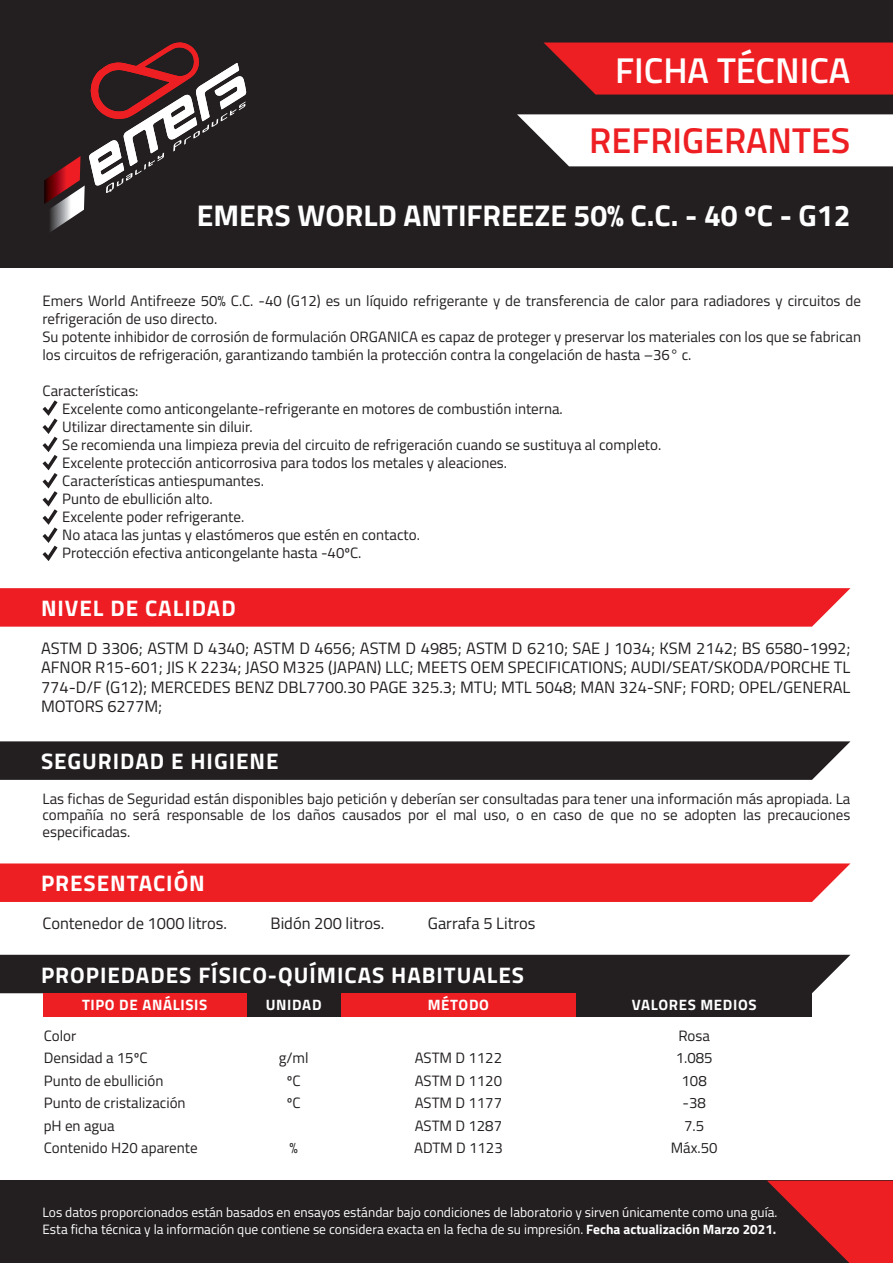
<style>
.page{position:relative;width:893px;height:1263px;background:#fff}
.page>*{position:absolute;margin:0;border:0;box-sizing:border-box;transform-origin:0 0}
.t1{font:600 35.85px "Titillium Web";color:#ee1f23}
.t2{font:600 35.85px "Titillium Web";color:#fff}
.t3{font:700 30px "Titillium Web";color:#fff}
.t4{font:700 22.5px "Titillium Web";letter-spacing:.045em;color:#fff}
.t5{font:16.5px/19.5px "Titillium Web";color:#231f20;text-align:justify}
.t6{font:15px/22.5px "Titillium Web";color:#231f20}
.t7{font:700 15px "Titillium Web";letter-spacing:.045em;color:#fff}
.t8{font:13.5px/16.5px "Titillium Web";color:#fff}
.s1{font-weight:700}
</style>
<div class="page">
<div style="left:0;top:0;width:893px;height:267px;background:#231f20"></div>
<div style="left:0;top:1181px;width:893px;height:82px;background:#231f20"></div>
<svg style="left:44px;top:43px;width:202px;height:189px"></svg>
<svg style="left:544px;top:43px;width:349px;height:52px;background:#dd1f22"></svg>
<svg style="left:767px;top:1181px;width:126px;height:82px"></svg>
<svg style="left:517px;top:114px;width:376px;height:52px;background:#ededed"></svg>
<svg style="left:0;top:741px;width:850px;height:39px;background:#2a2627"></svg>
<div style="left:0;top:863px;width:850px;height:39px;background:#ee1f23"></div>
<svg style="left:0;top:588px;width:850px;height:39px;background:#ee242a"></svg>
<svg style="left:43px;top:400px;width:15px;height:161px"></svg>
<div style="left:0;top:955px;width:850px;height:38px;background:#231f20"></div>
<div style="left:43px;top:993px;width:205px;height:23px;background:#ee1f23"></div>
<div style="left:340px;top:993px;width:236px;height:23px;background:#ee1f23"></div>
<div style="left:576px;top:993px;width:236px;height:23px;background:#231f20"></div>
<div style="left:248px;top:993px;width:92px;height:23px;background:#231f20"></div>
<h1 class="t2" style="left:615px;top:43px;width:237px">FICHA TÉCNICA</h1>
<h1 class="t1" style="left:589px;top:113px;width:263px">REFRIGERANTES</h1>
<h2 class="t3" style="left:197px;top:193px;width:655px">EMERS WORLD ANTIFREEZE 50% C.C. - 40 ºC - G12</h2>
<p class="t6" style="left:43px;top:291px;width:820px;line-height:18px">Emers World Antifreeze 50% C.C. -40 (G12) es un líquido refrigerante y de transferencia de calor para radiadores y circuitos de refrigeración de uso directo.<br>Su potente inhibidor de corrosión de formulación ORGANICA es capaz de proteger y preservar los materiales con los que se fabrican los circuitos de refrigeración, garantizando también la protección contra la congelación de hasta –36° c.</p>
<p class="t6" style="left:62px;top:381px;width:601px;line-height:18px;text-indent:-20px">Características:<br>Excelente como anticongelante-refrigerante en motores de combustión interna.<br>Utilizar directamente sin diluir.<br>Se recomienda una limpieza previa del circuito de refrigeración cuando se sustituya al completo.<br>Excelente protección anticorrosiva para todos los metales y aleaciones.<br>Características antiespumantes.<br>Punto de ebullición alto.<br>Excelente poder refrigerante.<br>No ataca las juntas y elastómeros que estén en contacto.<br>Protección efectiva anticongelante hasta -40ºC.</p>
<h3 class="t4" style="left:41px;top:591px;width:196px">NIVEL DE CALIDAD</h3>
<p class="t5" style="left:41px;top:637px;width:811px">ASTM D 3306; ASTM D 4340; ASTM D 4656; ASTM D 4985; ASTM D 6210; SAE J 1034; KSM 2142; BS 6580-1992; AFNOR R15-601; JIS K 2234; JASO M325 (JAPAN) LLC; MEETS OEM SPECIFICATIONS; AUDI/SEAT/SKODA/PORCHE TL 774-D/F (G12); MERCEDES BENZ DBL7700.30 PAGE 325.3; MTU; MTL 5048; MAN 324-SNF; FORD; OPEL/GENERAL MOTORS 6277M;</p>
<h3 class="t4" style="left:41px;top:744px;width:239px">SEGURIDAD E HIGIENE</h3>
<p class="t6" style="left:43px;top:790px;width:809px;line-height:16.5px;text-align:justify">Las fichas de Seguridad están disponibles bajo petición y deberían ser consultadas para tener una información más apropiada. La compañía no será responsable de los daños causados por el mal uso, o en caso de que no se adopten las precauciones especificadas.</p>
<h3 class="t4" style="left:41px;top:866px;width:165px">PRESENTACIÓN</h3>
<p class="t5" style="left:43px;top:912px;width:186px">Contenedor de 1000 litros.</p>
<p class="t5" style="left:271px;top:912px;width:115px">Bidón 200 litros.</p>
<p class="t5" style="left:428px;top:912px;width:109px">Garrafa 5 Litros</p>
<h3 class="t4" style="left:41px;top:958px;width:485px">PROPIEDADES FÍSICO-QUÍMICAS HABITUALES</h3>
<p class="t7" style="left:82px;top:994px;width:127px">TIPO DE ANÁLISIS</p>
<p class="t7" style="left:266px;top:994px;width:57px">UNIDAD</p>
<p class="t7" style="left:428px;top:994px;width:63px">MÉTODO</p>
<p class="t7" style="left:632px;top:994px;width:126px">VALORES MEDIOS</p>
<p class="t6" style="left:44px;top:1023px;width:155px">Color<br>Densidad a 15ºC<br>Punto de ebullición<br>Punto de cristalización pH en agua<br>Contenido H20 aparente</p>
<p class="t6" style="left:279px;top:1046px;width:31px;text-align:center">g/ml ºC ºC</p>
<p class="t6" style="left:289px;top:1136px;width:10px">%</p>
<p class="t6" style="left:414px;top:1046px;width:90px;text-align:justify">ASTM D 1122<br>ASTM D 1120<br>ASTM D 1177<br>ASTM D 1287<br>ADTM D 1123</p>
<p class="t6" style="left:671px;top:1023px;width:48px;text-align:center">Rosa<br>1.085<br>108 -38<br>7.5<br>Máx.50</p>
<p class="t8" style="left:43px;top:1204px;width:736px">Los datos proporcionados están basados en ensayos estándar bajo condiciones de laboratorio y sirven únicamente como una guía.<br>Esta ficha técnica y la información que contiene se considera exacta en la fecha de su impresión. <span class="s1">Fecha actualización Marzo 2021.</span></p>
</div>
